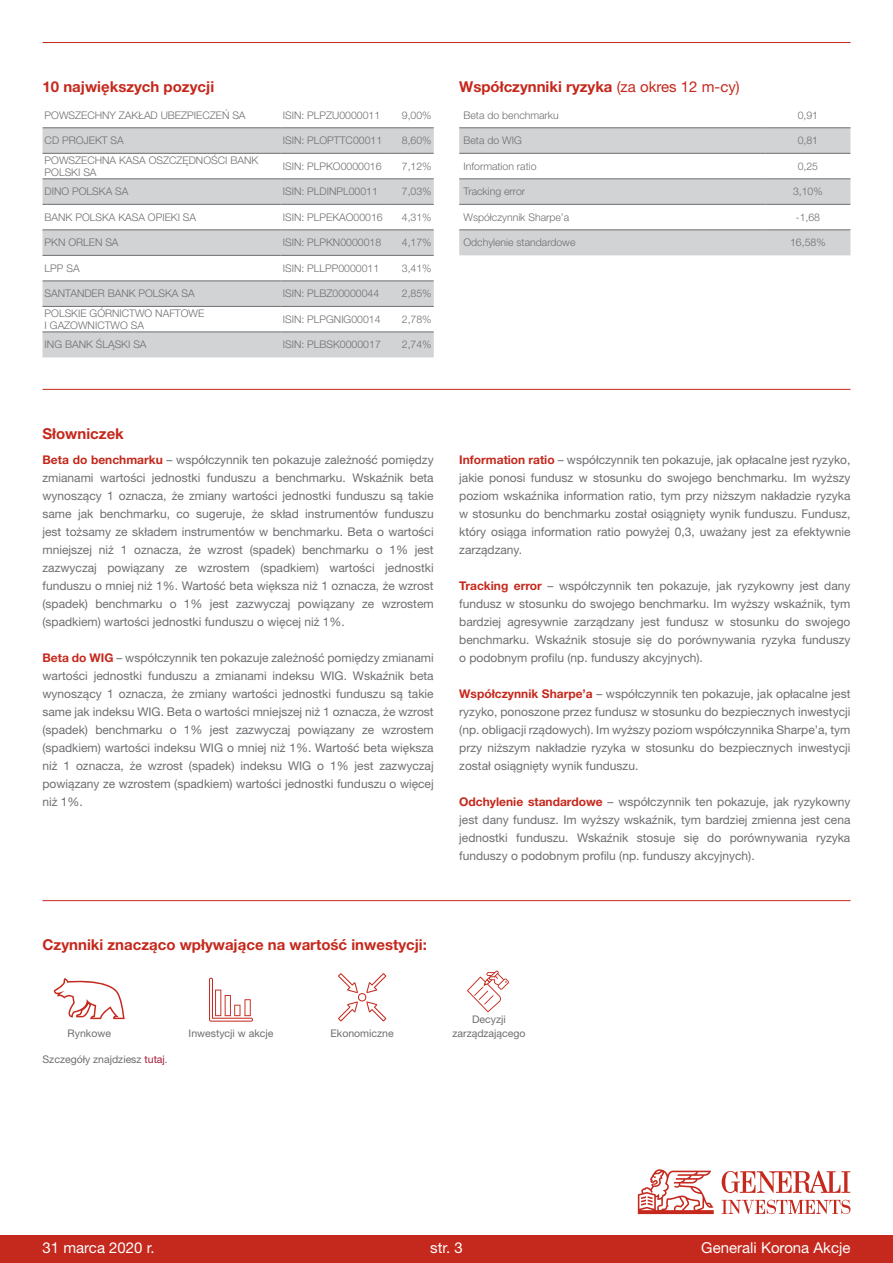
<style>
.page{position:relative;width:893px;height:1263px;background:#fff}
.page>*{position:absolute;margin:0;border:0;box-sizing:border-box;transform-origin:0 0}
.t1{font:700 15px "Helvetica Neue LT Pro";color:#c5281c}
.t2{font:15px "Helvetica Neue LT Pro";color:#fff}
.t3{font:12px/18px "Helvetica Neue LT Pro";color:#6d6e71;text-align:justify}
.t4{font:300 10.5px/12.6px "Helvetica Neue LT Pro";color:#6d6e71}
.t5{font:10.5px/13.5px "Helvetica Neue LT Pro";color:#6d6e71;text-align:center}
.s1{font-weight:400}
.s2{font-weight:700;color:#c5281c}
.s3{color:#a81b38}
</style>
<div class="page">
<hr style="left:43px;top:42px;width:807px;height:1px;background:#c5281c">
<svg style="left:43px;top:127px;width:391px;height:1px"></svg>
<svg style="left:43px;top:129px;width:391px;height:228px;fill:#d1d3d4"></svg>
<hr style="left:43px;top:128px;width:238px;height:1px;background:#6d6e71">
<hr style="left:281px;top:128px;width:106px;height:1px;background:#6d6e71">
<hr style="left:387px;top:128px;width:47px;height:1px;background:#6d6e71">
<hr style="left:43px;top:153px;width:238px;height:1px;background:#6d6e71">
<hr style="left:281px;top:153px;width:106px;height:1px;background:#6d6e71">
<hr style="left:387px;top:153px;width:47px;height:1px;background:#6d6e71">
<hr style="left:43px;top:179px;width:238px;height:1px;background:#6d6e71">
<hr style="left:281px;top:179px;width:106px;height:1px;background:#6d6e71">
<hr style="left:387px;top:179px;width:47px;height:1px;background:#6d6e71">
<hr style="left:43px;top:204px;width:238px;height:1px;background:#6d6e71">
<hr style="left:281px;top:204px;width:106px;height:1px;background:#6d6e71">
<hr style="left:387px;top:204px;width:47px;height:1px;background:#6d6e71">
<hr style="left:43px;top:230px;width:238px;height:1px;background:#6d6e71">
<hr style="left:281px;top:230px;width:106px;height:1px;background:#6d6e71">
<hr style="left:387px;top:230px;width:47px;height:1px;background:#6d6e71">
<hr style="left:43px;top:255px;width:238px;height:1px;background:#6d6e71">
<hr style="left:281px;top:255px;width:106px;height:1px;background:#6d6e71">
<hr style="left:387px;top:255px;width:47px;height:1px;background:#6d6e71">
<hr style="left:43px;top:281px;width:238px;height:1px;background:#6d6e71">
<hr style="left:281px;top:281px;width:106px;height:1px;background:#6d6e71">
<hr style="left:387px;top:281px;width:47px;height:1px;background:#6d6e71">
<hr style="left:43px;top:306px;width:238px;height:1px;background:#6d6e71">
<hr style="left:281px;top:306px;width:106px;height:1px;background:#6d6e71">
<hr style="left:387px;top:306px;width:47px;height:1px;background:#6d6e71">
<hr style="left:43px;top:332px;width:238px;height:1px;background:#6d6e71">
<hr style="left:281px;top:332px;width:106px;height:1px;background:#6d6e71">
<hr style="left:387px;top:332px;width:47px;height:1px;background:#6d6e71">
<svg style="left:459px;top:127px;width:391px;height:1px"></svg>
<svg style="left:459px;top:129px;width:391px;height:126px;fill:#d1d3d4"></svg>
<hr style="left:459px;top:128px;width:306px;height:1px;background:#6d6e71">
<hr style="left:765px;top:128px;width:85px;height:1px;background:#6d6e71">
<hr style="left:459px;top:153px;width:306px;height:1px;background:#6d6e71">
<hr style="left:765px;top:153px;width:85px;height:1px;background:#6d6e71">
<hr style="left:459px;top:179px;width:306px;height:1px;background:#6d6e71">
<hr style="left:765px;top:179px;width:85px;height:1px;background:#6d6e71">
<hr style="left:459px;top:204px;width:306px;height:1px;background:#6d6e71">
<hr style="left:765px;top:204px;width:85px;height:1px;background:#6d6e71">
<hr style="left:459px;top:230px;width:306px;height:1px;background:#6d6e71">
<hr style="left:765px;top:230px;width:85px;height:1px;background:#6d6e71">
<hr style="left:43px;top:389px;width:807px;height:1px;background:#c5281c">
<hr style="left:43px;top:900px;width:807px;height:1px;background:#c5281c">
<svg style="left:54px;top:978px;width:71px;height:41px"></svg>
<svg style="left:209px;top:978px;width:44px;height:44px"></svg>
<svg style="left:338px;top:973px;width:48px;height:48px"></svg>
<svg style="left:467px;top:970px;width:42px;height:42px"></svg>
<div style="left:0;top:1235px;width:893px;height:28px;background:#c5281c"></div>
<svg style="left:638px;top:1169px;width:76px;height:45px"></svg>
<svg style="left:722px;top:1200px;width:128px;height:14px"></svg>
<svg style="left:722px;top:1171px;width:128px;height:22px"></svg>
<p class="t1" style="left:43px;top:77px;width:173px">10 największych pozycji</p>
<p class="t4" style="left:45px;top:109px;width:202px">POWSZECHNY ZAKŁAD UBEZPIECZEŃ SA</p>
<p class="t4" style="left:283px;top:109px;width:99px">ISIN: PLPZU0000011</p>
<p class="t4" style="left:402px;top:109px;width:31px">9,00%</p>
<p class="t4" style="left:45px;top:134px;width:81px">CD PROJEKT SA</p>
<p class="t4" style="left:283px;top:134px;width:101px">ISIN: PLOPTTC00011</p>
<p class="t4" style="left:402px;top:134px;width:31px">8,60%</p>
<p class="t4" style="left:45px;top:153px;width:215px">POWSZECHNA KASA OSZCZĘDNOŚCI BANK<br>POLSKI SA</p>
<p class="t4" style="left:283px;top:160px;width:100px">ISIN: PLPKO0000016</p>
<p class="t4" style="left:402px;top:160px;width:31px">7,12%</p>
<p class="t4" style="left:45px;top:185px;width:85px">DINO POLSKA SA</p>
<p class="t4" style="left:283px;top:185px;width:97px">ISIN: PLDINPL00011</p>
<p class="t4" style="left:402px;top:185px;width:31px">7,03%</p>
<p class="t4" style="left:45px;top:211px;width:153px">BANK POLSKA KASA OPIEKI SA</p>
<p class="t4" style="left:283px;top:211px;width:101px">ISIN: PLPEKAO00016</p>
<p class="t4" style="left:402px;top:211px;width:31px">4,31%</p>
<p class="t4" style="left:45px;top:236px;width:75px">PKN ORLEN SA</p>
<p class="t4" style="left:283px;top:236px;width:100px">ISIN: PLPKN0000018</p>
<p class="t4" style="left:402px;top:236px;width:31px">4,17%</p>
<p class="t4" style="left:45px;top:262px;width:37px">LPP SA</p>
<p class="t4" style="left:283px;top:262px;width:98px">ISIN: PLLPP0000011</p>
<p class="t4" style="left:402px;top:262px;width:31px">3,41%</p>
<p class="t4" style="left:45px;top:287px;width:152px">SANTANDER BANK POLSKA SA</p>
<p class="t4" style="left:283px;top:287px;width:98px">ISIN: PLBZ00000044</p>
<p class="t4" style="left:402px;top:287px;width:31px">2,85%</p>
<p class="t4" style="left:45px;top:306px;width:161px">POLSKIE GÓRNICTWO NAFTOWE<br>I GAZOWNICTWO SA</p>
<p class="t4" style="left:283px;top:313px;width:99px">ISIN: PLPGNIG00014</p>
<p class="t4" style="left:402px;top:313px;width:31px">2,78%</p>
<p class="t4" style="left:45px;top:338px;width:103px">ING BANK ŚLĄSKI SA</p>
<p class="t4" style="left:283px;top:338px;width:100px">ISIN: PLBSK0000017</p>
<p class="t4" style="left:402px;top:338px;width:31px">2,74%</p>
<p class="t1" style="left:459px;top:77px;width:282px">Współczynniki ryzyka <span class="s1">(za okres 12 m-cy)</span></p>
<p class="t4" style="left:463px;top:109px;width:97px">Beta do benchmarku</p>
<p class="t4" style="left:798px;top:109px;width:22px">0,91</p>
<p class="t4" style="left:463px;top:134px;width:60px">Beta do WIG</p>
<p class="t4" style="left:798px;top:134px;width:22px">0,81</p>
<p class="t4" style="left:463px;top:160px;width:75px">Information ratio</p>
<p class="t4" style="left:798px;top:160px;width:22px">0,25</p>
<p class="t4" style="left:463px;top:185px;width:63px">Tracking error</p>
<p class="t4" style="left:793px;top:185px;width:31px">3,10%</p>
<p class="t4" style="left:463px;top:211px;width:107px">Współczynnik Sharpe’a</p>
<p class="t4" style="left:796px;top:211px;width:26px">-1,68</p>
<p class="t4" style="left:463px;top:236px;width:114px">Odchylenie standardowe</p>
<p class="t4" style="left:790px;top:236px;width:37px">16,58%</p>
<p class="t1" style="left:43px;top:424px;width:83px">Słowniczek</p>
<p class="t3" style="left:43px;top:450px;width:393px"><span class="s2">Beta do benchmarku</span> – współczynnik ten pokazuje zależność pomiędzy zmianami wartości jednostki funduszu a benchmarku. Wskaźnik beta wynoszący 1 oznacza, że zmiany wartości jednostki funduszu są takie same jak benchmarku, co sugeruje, że skład instrumentów funduszu jest tożsamy ze składem instrumentów w benchmarku. Beta o wartości mniejszej niż 1 oznacza, że wzrost (spadek) benchmarku o 1% jest zazwyczaj powiązany ze wzrostem (spadkiem) wartości jednostki funduszu o mniej niż 1%. Wartość beta większa niż 1 oznacza, że wzrost (spadek) benchmarku o 1% jest zazwyczaj powiązany ze wzrostem (spadkiem) wartości jednostki funduszu o więcej niż 1%.</p>
<p class="t3" style="left:43px;top:648px;width:393px"><span class="s2">Beta do WIG</span> – współczynnik ten pokazuje zależność pomiędzy zmianami wartości jednostki funduszu a zmianami indeksu WIG. Wskaźnik beta wynoszący 1 oznacza, że zmiany wartości jednostki funduszu są takie same jak indeksu WIG. Beta o wartości mniejszej niż 1 oznacza, że wzrost (spadek) benchmarku o 1% jest zazwyczaj powiązany ze wzrostem (spadkiem) wartości indeksu WIG o mniej niż 1%. Wartość beta większa niż 1 oznacza, że wzrost (spadek) indeksu WIG o 1% jest zazwyczaj powiązany ze wzrostem (spadkiem) wartości jednostki funduszu o więcej niż 1%.</p>
<p class="t3" style="left:459px;top:450px;width:393px"><span class="s2">Information ratio</span> – współczynnik ten pokazuje, jak opłacalne jest ryzyko, jakie ponosi fundusz w stosunku do swojego benchmarku. Im wyższy poziom wskaźnika information ratio, tym przy niższym nakładzie ryzyka w stosunku do benchmarku został osiągnięty wynik funduszu. Fundusz, który osiąga information ratio powyżej 0,3, uważany jest za efektywnie zarządzany.</p>
<p class="t3" style="left:459px;top:576px;width:393px"><span class="s2">Tracking error</span> – współczynnik ten pokazuje, jak ryzykowny jest dany fundusz w stosunku do swojego benchmarku. Im wyższy wskaźnik, tym bardziej agresywnie zarządzany jest fundusz w stosunku do swojego benchmarku. Wskaźnik stosuje się do porównywania ryzyka funduszy o podobnym profilu (np. funduszy akcyjnych).</p>
<p class="t3" style="left:459px;top:684px;width:393px"><span class="s2">Współczynnik Sharpe’a</span> – współczynnik ten pokazuje, jak opłacalne jest ryzyko, ponoszone przez fundusz w stosunku do bezpiecznych inwestycji (np. obligacji rządowych). Im wyższy poziom współczynnika Sharpe’a, tym przy niższym nakładzie ryzyka w stosunku do bezpiecznych inwestycji został osiągnięty wynik funduszu.</p>
<p class="t3" style="left:459px;top:792px;width:393px"><span class="s2">Odchylenie standardowe</span> – współczynnik ten pokazuje, jak ryzykowny jest dany fundusz. Im wyższy wskaźnik, tym bardziej zmienna jest cena jednostki funduszu. Wskaźnik stosuje się do porównywania ryzyka funduszy o podobnym profilu (np. funduszy akcyjnych).</p>
<p class="t1" style="left:43px;top:935px;width:386px">Czynniki znacząco wpływające na wartość inwestycji:</p>
<p class="t5" style="left:68px;top:1026px;width:45px">Rynkowe</p>
<p class="t5" style="left:189px;top:1026px;width:86px">Inwestycji w akcje</p>
<p class="t5" style="left:331px;top:1026px;width:65px">Ekonomiczne</p>
<p class="t5" style="left:43px;top:1052px;width:127px">Szczegóły znajdziesz <span class="s3">tutaj</span>.</p>
<p class="t5" style="left:452px;top:1012px;width:75px">Decyzji zarządzającego</p>
<p class="t2" style="left:43px;top:1238px;width:114px">31 marca 2020 r.</p>
<p class="t2" style="left:430px;top:1238px;width:34px">str. 3</p>
<p class="t2" style="left:701px;top:1238px;width:151px">Generali Korona Akcje</p>
</div>
